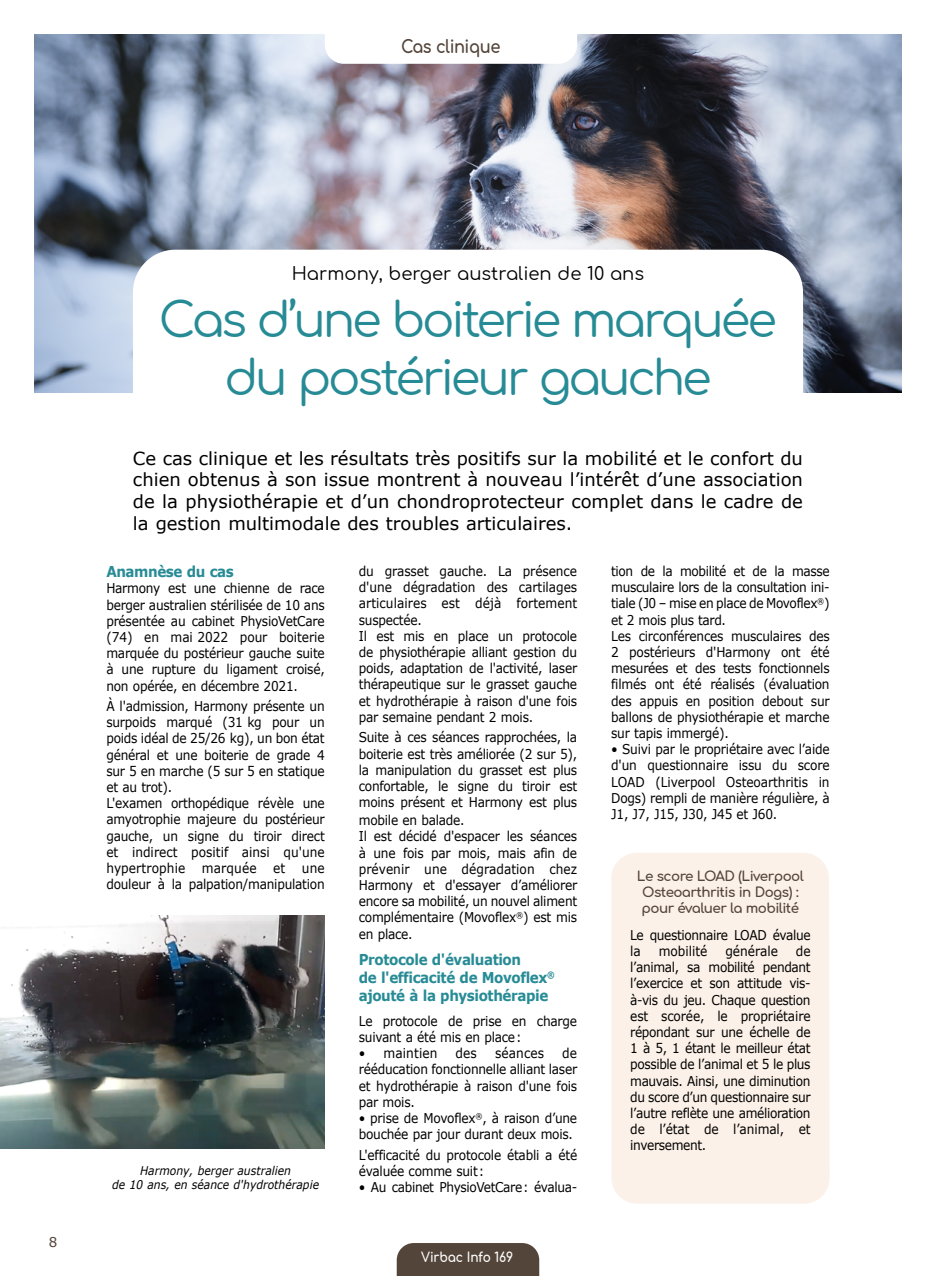
<style>
.page{position:relative;width:936px;height:1276px;background:#fff}
.page>*{position:absolute;margin:0;border:0;box-sizing:border-box;transform-origin:0 0}
.t1{font:48px/57.6px "Comfortaa";letter-spacing:-.065em;color:#278b96;text-align:center}
.t2{font:18px/21.6px "Verdana";color:#000;text-align:justify}
.t3{font:18px "Comfortaa";color:#000}
.t4{font:18px "Comfortaa";letter-spacing:-.03em;color:#54453a;scale:.9 1}
.t5{font:700 15px/18px "Verdana";letter-spacing:-.03em;color:#278b96;scale:.9 1}
.t6{font:13.5px/16.2px "Verdana";letter-spacing:-.02em;color:#000;scale:.9 1}
.t7{font:13.5px/16.2px "Comfortaa";letter-spacing:-.04em;color:#54453a;text-align:center}
.t8{font:13.5px "Verdana";letter-spacing:.01em;color:#000;scale:.9 1}
.t9{font:13.5px "Verdana";color:#000;scale:.9 1}
.t10{font:13.5px "Comfortaa";letter-spacing:-.01em;color:#fff;scale:.9 1}
.t11{font:13.5px "Verdana";color:#54453a}
.t12{font:italic 12px/13.5px "Verdana";color:#000;text-align:center;scale:.9 1}
</style>
<div class="page">
<img style="left:34px;top:34px;width:867px;height:358px">
<svg style="left:325px;top:34px;width:252px;height:30px"></svg>
<svg style="left:133px;top:250px;width:670px;height:142px"></svg>
<div style="left:611px;top:853px;width:218px;height:350px;background:#fcf1e8"></div>
<img style="left:0;top:915px;width:325px;height:233px">
<div style="left:396px;top:1243px;width:143px;height:33px;background:#54453a"></div>
<h2 class="t4" style="left:401px;top:30px;width:112px">Cas clinique</h2>
<p class="t11" style="left:49px;top:1233px;width:10px">8</p>
<h2 class="t3" style="left:292px;top:257px;width:354px">Harmony, berger australien de 10 ans</h2>
<h1 class="t1" style="left:159px;top:285px;width:619px">Cas d’une boiterie marquée du postérieur gauche</h1>
<p class="t2" style="left:133px;top:447px;width:671px">Ce cas clinique et les résultats très positifs sur la mobilité et le confort du chien obtenus à son issue montrent à nouveau l’intérêt d’une association de la physiothérapie et d’un chondroprotecteur complet dans le cadre de la gestion multimodale des troubles articulaires.</p>
<p class="t5" style="left:106px;top:562px;width:143px">Anamnèse du cas</p>
<p class="t6" style="left:106px;top:580px;width:244px;text-align:justify">Harmony est une chienne de race berger australien stérilisée de 10 ans présentée au cabinet PhysioVetCare (74) en mai 2022 pour boiterie marquée du postérieur gauche suite à une rupture du ligament croisé, non opérée, en décembre 2021.</p>
<p class="t6" style="left:106px;top:698px;width:244px">À l'admission, Harmony présente un surpoids marqué (31 kg pour un poids idéal de 25/26 kg), un bon état général et une boiterie de grade 4 sur 5 en marche (5 sur 5 en statique et au trot).<br>L'examen orthopédique révèle une amyotrophie majeure du postérieur gauche, un signe du tiroir direct et indirect positif ainsi qu'une hypertrophie marquée et une douleur à la palpation/manipulation</p>
<p class="t12" style="left:112px;top:1164px;width:231px">Harmony, berger australien<br>de 10 ans, en séance d'hydrothérapie</p>
<p class="t6" style="left:359px;top:563px;width:244px">du grasset gauche. La présence d'une dégradation des cartilages articulaires est déjà fortement suspectée.<br>Il est mis en place un protocole de physiothérapie alliant gestion du poids, adaptation de l'activité, laser thérapeutique sur le grasset gauche et hydrothérapie à raison d'une fois par semaine pendant 2 mois.</p>
<p class="t6" style="left:359px;top:729px;width:244px;text-align:justify">Suite à ces séances rapprochées, la boiterie est très améliorée (2 sur 5), la manipulation du grasset est plus confortable, le signe du tiroir est moins présent et Harmony est plus</p>
<p class="t6" style="left:359px;top:812px;width:244px">mobile en balade.<br>Il est décidé d'espacer les séances à une fois par mois, mais afin de prévenir une dégradation chez<br>Harmony et d'essayer d’améliorer encore sa mobilité, un nouvel aliment complémentaire (Movoflex<sup>®</sup>) est mis en place.</p>
<p class="t5" style="left:359px;top:950px;width:219px">Protocole d'évaluation<br>de l'efficacité de Movoflex<sup>® </sup>ajouté à la physiothérapie</p>
<p class="t6" style="left:359px;top:1012px;width:244px">Le protocole de prise en charge suivant a été mis en place:</p>
<p class="t8" style="left:359px;top:1044px;width:89px">• maintien</p>
<p class="t6" style="left:455px;top:1045px;width:25px">des</p>
<p class="t8" style="left:495px;top:1044px;width:56px">séances</p>
<p class="t6" style="left:359px;top:1045px;width:244px;text-align:justify;text-indent:203px">de rééducation fonctionnelle alliant laser et hydrothérapie à raison d'une fois par mois.</p>
<p class="t6" style="left:359px;top:1110px;width:244px">• prise de Movoflex<sup>®</sup>, à raison d’une bouchée par jour durant deux mois.</p>
<p class="t6" style="left:359px;top:1146px;width:244px">L'efficacité du protocole établi a été évaluée comme suit:</p>
<p class="t6" style="left:359px;top:1179px;width:242px">• Au cabinet PhysioVetCare: évalua-</p>
<p class="t10" style="left:421px;top:1245px;width:104px">Virbac Info 169</p>
<p class="t6" style="left:611px;top:563px;width:244px">tion de la mobilité et de la masse musculaire lors de la consultation ini&shy;tiale (J0 – mise en place de Movoflex<sup>®</sup>) et 2 mois plus tard.<br>Les circonférences musculaires des<br>2 postérieurs d'Harmony ont été mesurées et des tests fonctionnels filmés ont été réalisés (évaluation des appuis en position debout sur ballons de physiothérapie et marche sur tapis immergé).</p>
<p class="t6" style="left:611px;top:741px;width:244px;text-align:justify">• Suivi par le propriétaire avec l’aide d'un questionnaire issu du score LOAD (Liverpool Osteoarthritis in Dogs) rempli de manière régulière, à J1, J7, J15, J30, J45 et J60.</p>
<p class="t7" style="left:637px;top:866px;width:168px">Le score LOAD (Liverpool<br>Osteoarthritis in Dogs) : pour évaluer la mobilité</p>
<p class="t6" style="left:630px;top:926px;width:202px">Le questionnaire LOAD évalue la</p>
<p class="t9" style="left:658px;top:941px;width:56px">mobilité</p>
<p class="t9" style="left:725px;top:941px;width:60px">générale</p>
<p class="t6" style="left:630px;top:942px;width:202px;text-indent:165px">de l’animal, sa mobilité pendant l’exercice et son attitude vis&shy;à-vis du jeu. Chaque question est scorée, le propriétaire répondant sur une échelle de<br>1 à 5, 1 étant le meilleur état possible de l’animal et 5 le plus mauvais. Ainsi, une diminution du score d’un questionnaire sur l’autre reflète une amélioration de l’état de l’animal, et inversement.</p>
</div>
